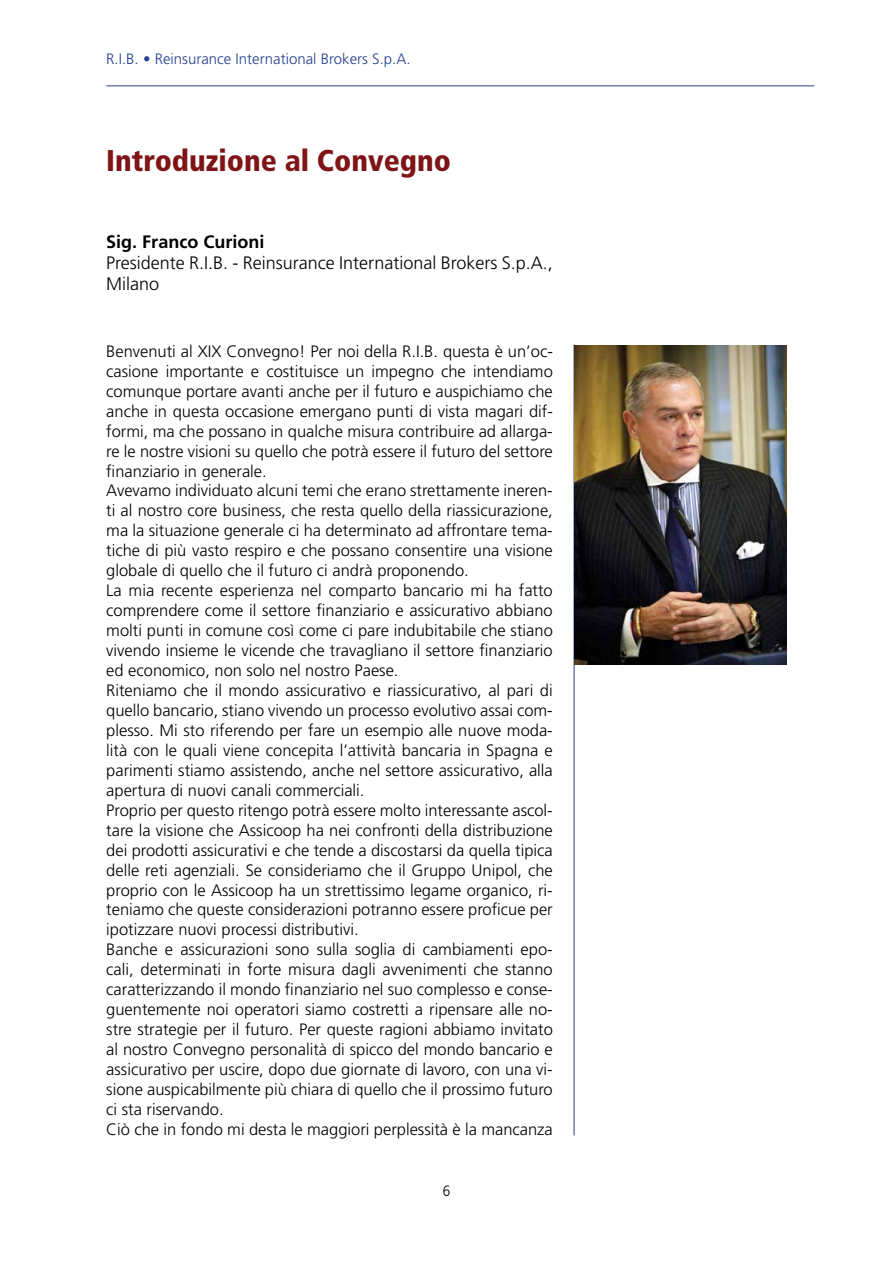
<style>
.page{position:relative;width:893px;height:1263px;background:#fff}
.page>*{position:absolute;margin:0;border:0;box-sizing:border-box;transform-origin:0 0}
.t1{font:900 condensed 30px "Frutiger";color:#7f1416}
.t2{font:300 18px/21px "Frutiger";color:#000}
.t3{font:700 18px "Frutiger";color:#000}
.t4{font:300 16.5px/20px "Frutiger";color:#000}
.t5{font:300 15px "Frutiger";color:#25408f}
.t6{font:300 15px "Frutiger";color:#000;scale:.9 1}
</style>
<div class="page">
<hr style="left:106px;top:86px;width:708px;height:1px;background:#25408f">
<hr style="left:574px;top:344px;width:1px;height:791px;background:#25408f">
<img style="left:574px;top:345px;width:213px;height:319px">
<p class="t5" style="left:106px;top:51px;width:306px">R.I.B. • Reinsurance International Brokers S.p.A.</p>
<h1 class="t1" style="left:106px;top:143px;width:346px">Introduzione al Convegno</h1>
<p class="t3" style="left:106px;top:231px;width:160px">Sig. Franco Curioni</p>
<p class="t2" style="left:106px;top:252px;width:448px">Presidente R.I.B. - Reinsurance International Brokers S.p.A.,<br>Milano</p>
<p class="t4" style="left:106px;top:341px;width:448px">Benvenuti al XIX Convegno! Per noi della R.I.B. questa è un’oc&shy;casione importante e costituisce un impegno che intendiamo comunque portare avanti anche per il futuro e auspichiamo che anche in questa occasione emergano punti di vista magari dif&shy;formi, ma che possano in qualche misura contribuire ad allarga&shy;re le nostre visioni su quello che potrà essere il futuro del settore finanziario in generale.<br>Avevamo individuato alcuni temi che erano strettamente ineren&shy;ti al nostro core business, che resta quello della riassicurazione, ma la situazione generale ci ha determinato ad affrontare tema&shy;tiche di più vasto respiro e che possano consentire una visione globale di quello che il futuro ci andrà proponendo.<br>La mia recente esperienza nel comparto bancario mi ha fatto comprendere come il settore finanziario e assicurativo abbiano molti punti in comune così come ci pare indubitabile che stiano vivendo insieme le vicende che travagliano il settore finanziario ed economico, non solo nel nostro Paese.<br>Riteniamo che il mondo assicurativo e riassicurativo, al pari di quello bancario, stiano vivendo un processo evolutivo assai com&shy;plesso. Mi sto riferendo per fare un esempio alle nuove moda&shy;lità con le quali viene concepita l’attività bancaria in Spagna e parimenti stiamo assistendo, anche nel settore assicurativo, alla apertura di nuovi canali commerciali.<br>Proprio per questo ritengo potrà essere molto interessante ascol&shy;tare la visione che Assicoop ha nei confronti della distribuzione dei prodotti assicurativi e che tende a discostarsi da quella tipica delle reti agenziali. Se consideriamo che il Gruppo Unipol, che proprio con le Assicoop ha un strettissimo legame organico, ri&shy;teniamo che queste considerazioni potranno essere proficue per ipotizzare nuovi processi distributivi.<br>Banche e assicurazioni sono sulla soglia di cambiamenti epo&shy;cali, determinati in forte misura dagli avvenimenti che stanno caratterizzando il mondo finanziario nel suo complesso e conse&shy;guentemente noi operatori siamo costretti a ripensare alle no&shy;stre strategie per il futuro. Per queste ragioni abbiamo invitato al nostro Convegno personalità di spicco del mondo bancario e assicurativo per uscire, dopo due giornate di lavoro, con una vi&shy;sione auspicabilmente più chiara di quello che il prossimo futuro ci sta riservando.<br>Ciò che in fondo mi desta le maggiori perplessità è la mancanza</p>
<p class="t6" style="left:443px;top:1182px;width:10px">6</p>
</div>
